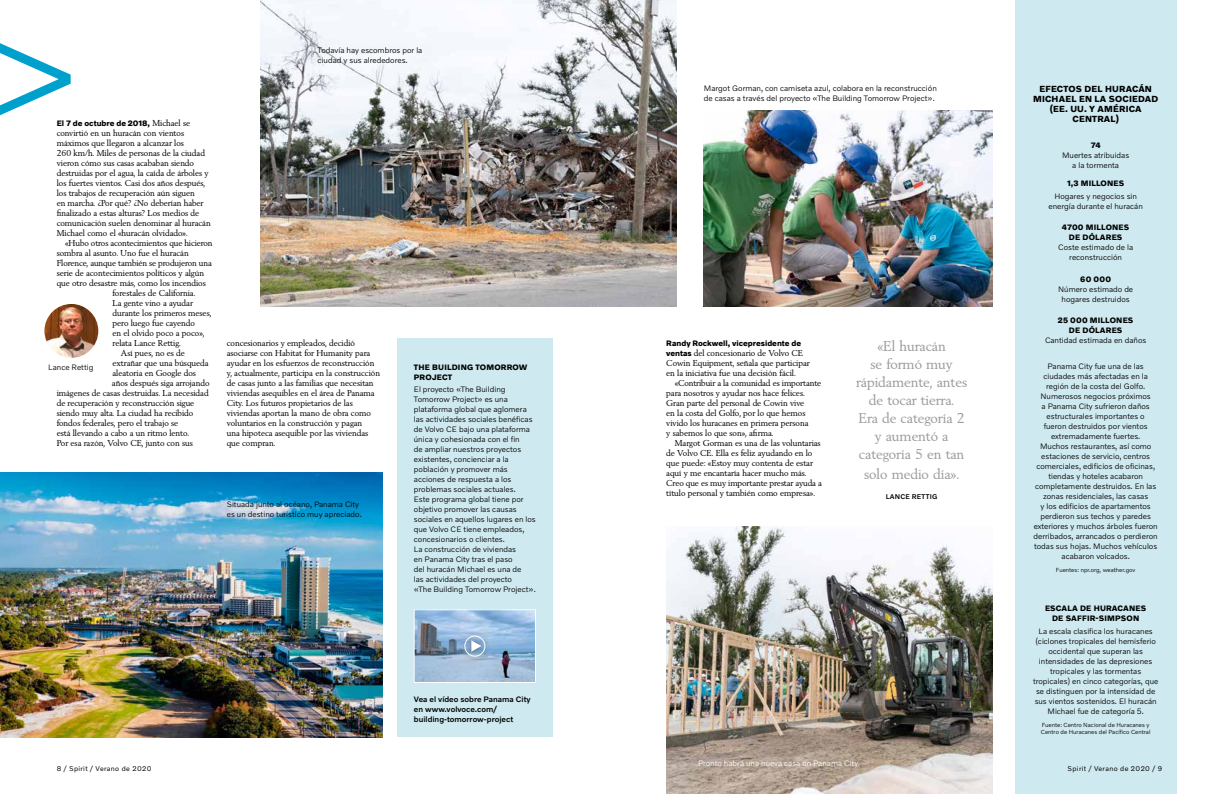
<style>
.page{position:relative;width:1219px;height:794px;background:#fff}
.page>*{position:absolute;margin:0;border:0;box-sizing:border-box;transform-origin:0 0}
.t1{font:14px/18px "Volvo Serif Pro";color:#9a9c9c;text-align:center}
.t2{font:700 9px/10px "Volvo Novum";letter-spacing:.02em;color:#000;text-align:center}
.t3{font:8.5px/10px "Volvo Serif Pro";color:#000}
.t4{font:300 8px/10px "Volvo Novum";color:#000;text-align:center}
.t5{font:700 8px/10px "Volvo Novum";letter-spacing:.02em;color:#000;text-align:center}
.t6{font:500 8px/10px "Volvo Novum";color:#000}
.t7{font:700 8px "Volvo Novum";color:#000}
.t8{font:300 8px "Volvo Novum";color:#fff}
.t9{font:7px "Volvo Novum";letter-spacing:.05em;color:#000}
.t10{font:500 7px "Volvo Novum";letter-spacing:.02em;color:#000}
.t11{font:300 6px/7.2px "Volvo Novum";color:#000}
.s1{font-family:"Volvo Serif Pro";font-weight:400;font-size:8.5px}
.s2{font-family:"Volvo Novum";font-weight:700;font-size:8px}
</style>
<div class="page">
<img style="left:666px;top:526px;width:326px;height:268px">
<img style="left:704px;top:110px;width:288px;height:196px">
<div style="left:1015px;top:0;width:161px;height:794px;background:#cee9ef"></div>
<img style="left:261px;top:0;width:415px;height:306px">
<img style="left:0;top:473px;width:383px;height:264px">
<div style="left:397px;top:338px;width:156px;height:399px;background:#cee9ef"></div>
<svg style="left:0;top:43px;width:71px;height:72px"></svg>
<img style="left:44px;top:304px;width:54px;height:54px;border-radius:27px">
<img style="left:416px;top:611px;width:118px;height:70px">
<div style="left:414px;top:609px;width:122px;height:74px;border:1px solid #fff"></div>
<div style="left:459px;top:630px;width:32px;height:32px;background:#000;opacity:.5"></div>
<div style="left:464px;top:635px;width:21px;height:21px;border:1px solid #fff;border-radius:50%"></div>
<svg style="left:471px;top:640px;width:10px;height:12px"></svg>
<p class="t4" style="left:318px;top:45px;width:106px;text-align:left">Todavía hay escombros por la ciudad y sus alrededores.</p>
<p class="t7" style="left:57px;top:118px;width:135px">El 7 de octubre de 2018, <span class="s1">Michael se</span></p>
<p class="t3" style="left:57px;top:128px;width:156px">convirtió en un huracán con vientos máximos que llegaron a alcanzar los<br>260 km/h. Miles de personas de la ciudad vieron cómo sus casas acababan siendo destruidas por el agua, la caída de árboles y los fuertes vientos. Casi dos años después, los trabajos de recuperación aún siguen<br>en marcha. ¿Por qué? ¿No deberían haber finalizado a estas alturas? Los medios de comunicación suelen denominar al huracán Michael como el «huracán olvidado».</p>
<p class="t3" style="left:65px;top:238px;width:149px">«Hubo otros acontecimientos que hicieron</p>
<p class="t3" style="left:57px;top:248px;width:133px">sombra al asunto. Uno fue el huracán</p>
<p class="t3" style="left:57px;top:258px;width:157px">Florence, aunque también se produjeron una</p>
<p class="t3" style="left:57px;top:268px;width:149px">serie de acontecimientos políticos y algún</p>
<p class="t3" style="left:57px;top:278px;width:151px">que otro desastre más, como los incendios</p>
<p class="t3" style="left:112px;top:288px;width:84px">forestales de California.</p>
<p class="t3" style="left:112px;top:298px;width:82px">La gente vino a ayudar</p>
<p class="t3" style="left:112px;top:308px;width:100px">durante los primeros meses,</p>
<p class="t3" style="left:112px;top:318px;width:84px">pero luego fue cayendo</p>
<p class="t3" style="left:112px;top:328px;width:93px">en el olvido poco a poco»,</p>
<p class="t3" style="left:112px;top:338px;width:70px">relata Lance Rettig.</p>
<p class="t3" style="left:121px;top:348px;width:65px">Así pues, no es de</p>
<p class="t3" style="left:112px;top:358px;width:98px">extrañar que una búsqueda</p>
<p class="t3" style="left:112px;top:368px;width:85px">aleatoria en Google dos</p>
<p class="t3" style="left:112px;top:378px;width:99px">años después siga arrojando</p>
<p class="t3" style="left:57px;top:388px;width:153px">imágenes de casas destruidas. La necesidad</p>
<p class="t3" style="left:57px;top:398px;width:139px">de recuperación y reconstrucción sigue</p>
<p class="t3" style="left:57px;top:408px;width:138px">siendo muy alta. La ciudad ha recibido</p>
<p class="t3" style="left:57px;top:418px;width:123px">fondos federales, pero el trabajo se</p>
<p class="t3" style="left:57px;top:428px;width:134px">está llevando a cabo a un ritmo lento.</p>
<p class="t3" style="left:57px;top:438px;width:138px">Por esa razón, Volvo CE, junto con sus</p>
<p class="t4" style="left:48px;top:361px;width:47px">Lance Rettig</p>
<p class="t3" style="left:227px;top:338px;width:155px">concesionarios y empleados, decidió asociarse con Habitat for Humanity para ayudar en los esfuerzos de reconstrucción y, actualmente, participa en la construcción de casas junto a las familias que necesitan viviendas asequibles en el área de Panama City. Los futuros propietarios de las viviendas aportan la mano de obra como voluntarios en la construcción y pagan<br>una hipoteca asequible por las viviendas que compran.</p>
<p class="t4" style="left:227px;top:499px;width:136px;text-align:left">Situada junto al océano, Panama City es un destino turístico muy apreciado.</p>
<p class="t5" style="left:414px;top:361px;width:115px;text-align:left">THE BUILDING TOMORROW<br>PROJECT</p>
<p class="t4" style="left:414px;top:384px;width:123px;text-align:left">El proyecto «The Building<br>Tomorrow Project» es una plataforma global que aglomera las actividades sociales benéficas de Volvo CE bajo una plataforma única y cohesionada con el fin<br>de ampliar nuestros proyectos existentes, concienciar a la población y promover más acciones de respuesta a los problemas sociales actuales.<br>Este programa global tiene por objetivo promover las causas sociales en aquellos lugares en los que Volvo CE tiene empleados, concesionarios o clientes.<br>La construcción de viviendas<br>en Panama City tras el paso<br>del huracán Michael es una de<br>las actividades del proyecto<br>«The Building Tomorrow Project».</p>
<p class="t9" style="left:57px;top:764px;width:96px">8 / Spirit / Verano de 2020</p>
<p class="t6" style="left:414px;top:694px;width:118px">Vea el vídeo sobre Panama City en www.volvoce.com/ building-tomorrow-project</p>
<p class="t4" style="left:704px;top:83px;width:234px;text-align:left">Margot Gorman, con camiseta azul, colabora en la reconstrucción de casas a través del proyecto «The Building Tomorrow Project».</p>
<p class="t7" style="left:666px;top:338px;width:136px">Randy Rockwell, vicepresidente de</p>
<p class="t3" style="left:666px;top:348px;width:145px"><span class="s2">ventas</span> del concesionario de Volvo CE<br>Cowin Equipment, señala que participar en la iniciativa fue una decisión fácil.</p>
<p class="t3" style="left:666px;top:378px;width:156px;text-indent:8px">«Contribuir a la comunidad es importante para nosotros y ayudar nos hace felices.<br>Gran parte del personal de Cowin vive<br>en la costa del Golfo, por lo que hemos vivido los huracanes en primera persona<br>y sabemos lo que son», afirma.</p>
<p class="t3" style="left:666px;top:438px;width:157px;text-indent:8px">Margot Gorman es una de las voluntarias de Volvo CE. Ella es feliz ayudando en lo que puede: «Estoy muy contenta de estar aquí y me encantaría hacer mucho más.<br>Creo que es muy importante prestar ayuda a título personal y también como empresa».</p>
<h1 class="t1" style="left:856px;top:337px;width:113px">«El huracán<br>se formó muy rápidamente, antes de tocar tierra.<br>Era de categoría 2 y aumentó a categoría 5 en tan</h1>
<h1 class="t1" style="left:864px;top:465px;width:96px">solo medio día».</h1>
<p class="t10" style="left:886px;top:492px;width:53px">LANCE RETTIG</p>
<p class="t8" style="left:698px;top:758px;width:163px">Pronto habrá una nueva casa en Panama City.</p>
<p class="t2" style="left:1033px;top:84px;width:127px">EFECTOS DEL HURACÁN<br>MICHAEL EN LA SOCIEDAD (EE. UU. Y AMÉRICA<br>CENTRAL)</p>
<p class="t5" style="left:1091px;top:140px;width:11px">74</p>
<p class="t4" style="left:1062px;top:150px;width:69px">Muertes atribuidas a la tormenta</p>
<p class="t5" style="left:1067px;top:178px;width:59px">1,3 MILLONES</p>
<p class="t4" style="left:1048px;top:191px;width:96px">Hogares y negocios sin energía durante el huracán</p>
<p class="t5" style="left:1062px;top:222px;width:69px">4700 MILLONES<br>DE DÓLARES</p>
<p class="t4" style="left:1058px;top:242px;width:76px">Coste estimado de la reconstrucción</p>
<p class="t5" style="left:1080px;top:274px;width:32px">60 000</p>
<p class="t4" style="left:1058px;top:284px;width:77px">Número estimado de hogares destruidos</p>
<p class="t5" style="left:1058px;top:315px;width:77px">25 000 MILLONES<br>DE DÓLARES</p>
<p class="t4" style="left:1045px;top:335px;width:103px">Cantidad estimada en daños</p>
<p class="t4" style="left:1034px;top:361px;width:126px">Panama City fue una de las ciudades más afectadas en la región de la costa del Golfo.<br>Numerosos negocios próximos<br>a Panama City sufrieron daños estructurales importantes o<br>fueron destruidos por vientos extremadamente fuertes.<br>Muchos restaurantes, así como estaciones de servicio, centros comerciales, edificios de oficinas, tiendas y hoteles acabaron completamente destruidos. En las zonas residenciales, las casas<br>y los edificios de apartamentos perdieron sus techos y paredes exteriores y muchos árboles fueron derribados, arrancados o perdieron todas sus hojas. Muchos vehículos acabaron volcados.</p>
<p class="t11" style="left:1056px;top:566px;width:81px">Fuentes: npr.org, weather.gov</p>
<p class="t5" style="left:1045px;top:603px;width:103px">ESCALA DE HURACANES<br>DE SAFFIR-SIMPSON</p>
<p class="t4" style="left:1033px;top:626px;width:127px">La escala clasifica los huracanes (ciclones tropicales del hemisferio occidental que superan las intensidades de las depresiones tropicales y las tormentas tropicales) en cinco categorías, que se distinguen por la intensidad de sus vientos sostenidos. El huracán<br>Michael fue de categoría 5.</p>
<p class="t11" style="left:1041px;top:721px;width:111px">Fuente: Centro Nacional de Huracanes y<br>Centro de Huracanes del Pacífico Central</p>
<p class="t9" style="left:1067px;top:764px;width:96px">Spirit / Verano de 2020 / 9</p>
</div>
